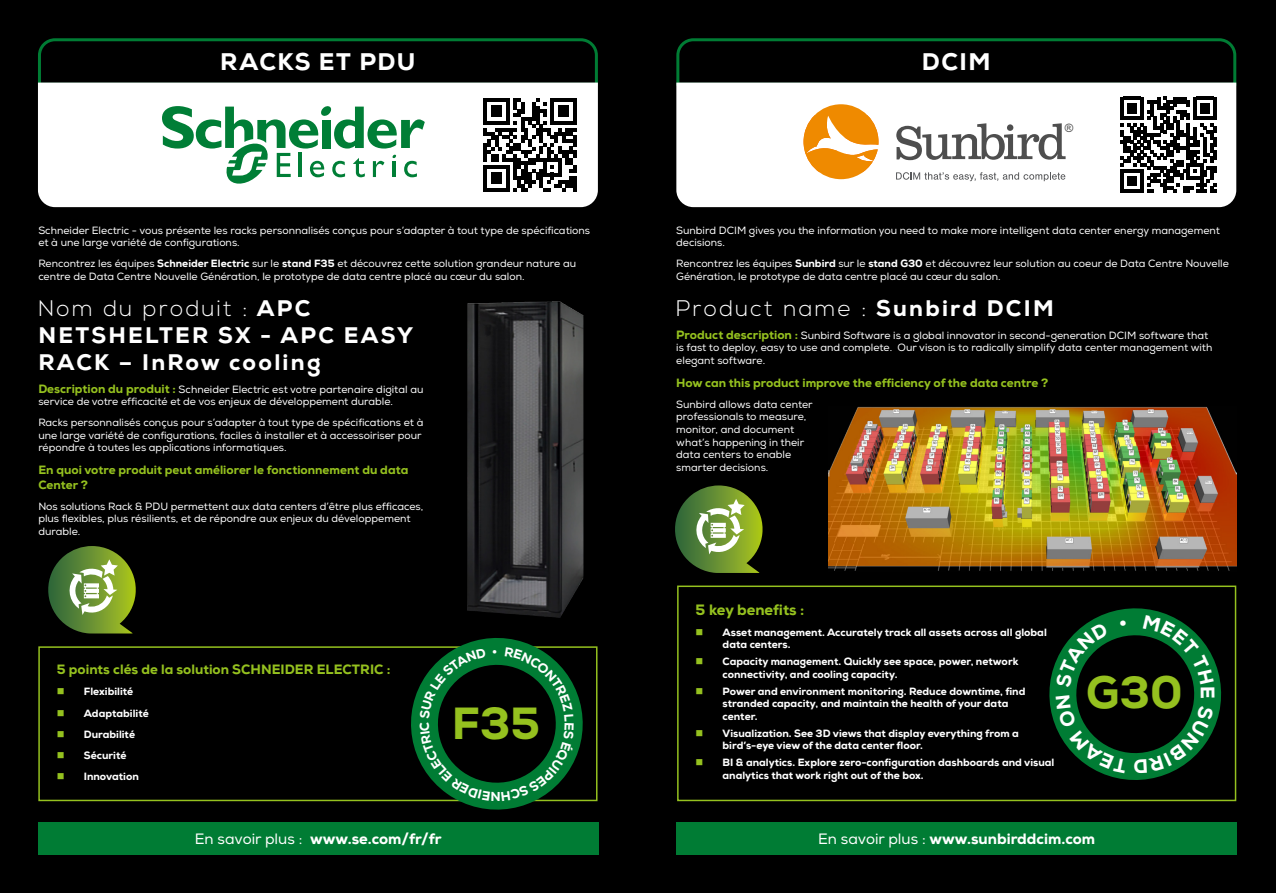
<style>
.page{position:relative;width:1276px;height:893px;background:#fff}
.page>*{position:absolute;margin:0;border:0;box-sizing:border-box;transform-origin:0 0}
.t1{font:800 45px "Nexa";color:#95c11f}
.t2{font:800 24px "Nexa";letter-spacing:.055em;color:#fff}
.t3{font:800 22.5px/27px "Nexa";letter-spacing:.1em;color:#fff}
.t4{font:300 22.5px "Nexa";letter-spacing:.1em;color:#fff}
.t5{font:800 15px "Nexa";color:#fff}
.t6{font:800 15px "Nexa";color:#95c11f}
.t7{font:800 13.5px "Nexa";color:#95c11f}
.t8{font:800 12px/14.4px "Nexa";color:#95c11f}
.t9{font:11.55px "Arial";color:#4e4e4e}
.t10{font:10.5px/12.6px "Nexa";color:#fff}
.t11{font:800 10.5px/12.6px "Nexa";color:#fff}
.s1{font-weight:800}
.s2{font-weight:300}
.s3{font-weight:800;font-size:12px;color:#95c11f}
.s4{font-weight:400}
</style>
<div class="page">
<div style="left:0;top:0;width:638px;height:893px;background:#000"></div>
<div style="left:638px;top:0;width:638px;height:893px;background:#000"></div>
<svg style="left:676px;top:38px;width:561px;height:49px"></svg>
<div style="left:676px;top:83px;width:560px;height:124px;background:#fff"></div>
<div style="left:676px;top:822px;width:561px;height:33px;background:#007c34"></div>
<div style="left:1111px;top:88px;width:114px;height:114px;background:#fff"></div>
<svg style="left:1120px;top:97px;width:96px;height:96px"></svg>
<div style="left:677px;top:585px;width:559px;height:216px;border:2px solid #95c11f"></div>
<svg style="left:896px;top:123px;width:169px;height:37px;background:#bebebe"></svg>
<svg style="left:803px;top:104px;width:75px;height:75px;background:#f4b35c"></svg>
<svg style="left:896px;top:172px;width:169px;height:9px;background:#d4d4d5"></svg>
<img style="left:829px;top:407px;width:407px;height:164px">
<svg style="left:1015px;top:585px;width:222px;height:206px"></svg>
<svg style="left:675px;top:485px;width:88px;height:88px"></svg>
<svg style="left:37px;top:38px;width:561px;height:47px"></svg>
<div style="left:38px;top:83px;width:560px;height:124px;background:#fff"></div>
<div style="left:38px;top:822px;width:560px;height:33px;background:#007c34"></div>
<div style="left:473px;top:88px;width:114px;height:114px;background:#fff"></div>
<svg style="left:483px;top:98px;width:93px;height:93px"></svg>
<div style="left:38px;top:646px;width:559px;height:155px;border:2px solid #95c11f"></div>
<svg style="left:377px;top:638px;width:221px;height:172px"></svg>
<svg style="left:48px;top:546px;width:88px;height:87px"></svg>
<svg style="left:162px;top:106px;width:263px;height:78px;background:#b0d7c0"></svg>
<img style="left:467px;top:301px;width:117px;height:317px">
<svg style="left:1142px;top:615px;width:72px;height:83px"></svg>
<svg style="left:1134px;top:705px;width:80px;height:69px"></svg>
<svg style="left:1055px;top:695px;width:72px;height:78px"></svg>
<svg style="left:1055px;top:622px;width:53px;height:65px"></svg>
<svg style="left:1120px;top:620px;width:6px;height:6px"></svg>
<svg style="left:419px;top:647px;width:155px;height:154px"></svg>
<h2 class="t2" style="left:220px;top:47px;width:197px">RACKS ET PDU</h2>
<p class="t10" style="left:38px;top:224px;width:553px">Schneider Electric - vous présente les racks personnalisés conçus pour s’adapter à tout type de spécifications et à une large variété de configurations.</p>
<p class="t10" style="left:38px;top:258px;width:539px">Rencontrez les équipes <span class="s1">Schneider Electric</span> sur le <span class="s1">stand F35</span> et découvrez cette solution grandeur nature au centre de Data Centre Nouvelle Génération, le prototype de data centre placé au cœur du salon.</p>
<h3 class="t3" style="left:38px;top:294px;width:376px"><span class="s2">Nom du produit :</span> APC<br>NETSHELTER SX - APC EASY<br>RACK – InRow cooling</h3>
<p class="t10" style="left:38px;top:383px;width:387px"><span class="s3">Description du produit :</span> Schneider Electric est votre partenaire digital au service de votre efficacité et de vos enjeux de développement durable.</p>
<p class="t10" style="left:38px;top:416px;width:386px">Racks personnalisés conçus pour s’adapter à tout type de spécifications et à une large variété de configurations, faciles à installer et à accessoiriser pour répondre à toutes les applications informatiques.</p>
<p class="t8" style="left:38px;top:463px;width:371px">En quoi votre produit peut améliorer le fonctionnement du data<br>Center ?</p>
<p class="t10" style="left:38px;top:500px;width:386px">Nos solutions Rack &amp; PDU permettent aux data centers d’être plus efficaces, plus flexibles, plus résilients, et de répondre aux enjeux du développement durable.</p>
<p class="t7" style="left:57px;top:661px;width:335px">5 points clés de la solution SCHNEIDER ELECTRIC :</p>
<p class="t11" style="left:84px;top:681px;width:66px;line-height:21.1px">Flexibilité<br>Adaptabilité<br>Durabilité<br>Sécurité<br>Innovation</p>
<h1 class="t1" style="left:452px;top:695px;width:90px">F35</h1>
<h3 class="t5" style="left:195px;top:829px;width:248px"><span class="s4">En savoir plus :</span> www.se.com/fr/fr</h3>
<h2 class="t2" style="left:922px;top:47px;width:70px">DCIM</h2>
<p class="t9" style="left:1064px;top:120px;width:10px">®</p>
<p class="t10" style="left:676px;top:224px;width:545px">Sunbird DCIM gives you the information you need to make more intelligent data center energy management decisions.</p>
<p class="t10" style="left:676px;top:258px;width:554px">Rencontrez les équipes <span class="s1">Sunbird</span> sur le <span class="s1">stand G30</span> et découvrez leur solution au coeur de Data Centre Nouvelle<br>Génération, le prototype de data centre placé au cœur du salon.</p>
<h3 class="t4" style="left:676px;top:295px;width:379px">Product name : <span class="s1">Sunbird DCIM</span></h3>
<p class="t10" style="left:676px;top:329px;width:537px"><span class="s3">Product description :</span> Sunbird Software is a global innovator in second-generation DCIM software that is fast to deploy, easy to use and complete. Our vison is to radically simplify data center management with elegant software.</p>
<p class="t8" style="left:676px;top:375px;width:374px">How can this product improve the efficiency of the data centre ?</p>
<p class="t10" style="left:676px;top:398px;width:138px">Sunbird allows data center professionals to measure, monitor, and document what’s happening in their data centers to enable smarter decisions.</p>
<h3 class="t6" style="left:695px;top:600px;width:110px">5 key benefits :</h3>
<p class="t11" style="left:722px;top:626px;width:326px">Asset management. Accurately track all assets across all global data centers.</p>
<p class="t11" style="left:722px;top:655px;width:297px">Capacity management. Quickly see space, power, network connectivity, and cooling capacity.</p>
<p class="t11" style="left:722px;top:685px;width:304px">Power and environment monitoring. Reduce downtime, find stranded capacity, and maintain the health of your data center.</p>
<p class="t11" style="left:722px;top:727px;width:298px">Visualization. See 3D views that display everything from a bird’s-eye view of the data center floor.</p>
<p class="t11" style="left:722px;top:756px;width:333px">BI &amp; analytics. Explore zero-configuration dashboards and visual analytics that work right out of the box.</p>
<h1 class="t1" style="left:1086px;top:664px;width:98px">G30</h1>
<h3 class="t5" style="left:818px;top:829px;width:278px"><span class="s4">En savoir plus :</span> www.sunbirddcim.com</h3>
</div>
